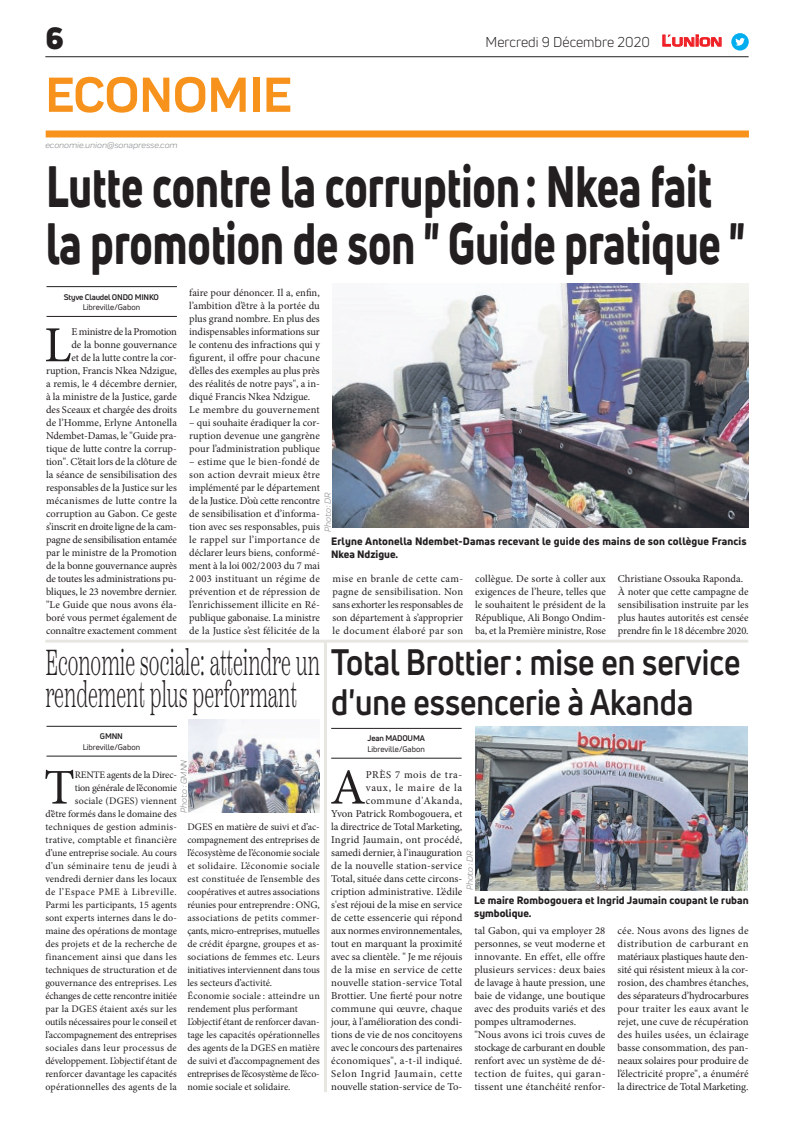
<style>
.page{position:relative;width:794px;height:1129px;background:#fff}
.page>*{position:absolute;margin:0;border:0;box-sizing:border-box;transform-origin:0 0}
.t1{font:800 57px/57px "Uni Neue";color:#231f20;scale:.74 1}
.t2{font:700 51px "Praktika";color:#f7931d}
.t3{font:50.5px "Minion Pro";color:#231f20}
.t4{font:50px "Minion Pro";color:#231f20}
.t5{font:300 36px "Scotch Text";color:#231f20;scale:.53 1}
.t6{font:700 36px "Uni Neue";color:#231f20;scale:.87 1}
.t7{font:900 30px "Uni Neue";color:#231f20}
.t8{font:14px "Uni Neue";color:#231f20}
.t9{font:10.5px/13px "Minion Pro";color:#231f20;text-align:justify}
.t10{font:800 10.5px/12.6px "Uni Neue";letter-spacing:.005em;color:#231f20}
.t11{font:10px/13px "Minion Pro";color:#231f20;text-align:right}
.t12{font:italic 9px "Praktika";color:#818386}
.t13{font:8px "Uni Neue";color:#231f20}
.t14{font:700 8px "Uni Neue";letter-spacing:-.02em;color:#231f20}
.s1{font-family:"Eurostile";font-weight:600;font-size:14.9px;color:#ee1d23}
.s2{font-family:"Eurostile";font-weight:600;font-size:11.4px;color:#ee1d23}
.s3{font-family:"Uni Neue";font-weight:700}
</style>
<div class="page">
<div style="left:46px;top:130px;width:703px;height:7px;background:#f7931d"></div>
<hr style="left:45px;top:56px;width:703px;height:1px;background:#231f20">
<svg style="left:662px;top:34px;width:60px;height:13px"></svg>
<div style="left:731px;top:33px;width:17px;height:18px;background:#00aeef;border-radius:50%"></div>
<svg style="left:735px;top:38px;width:10px;height:8px"></svg>
<hr style="left:46px;top:316px;width:131px;height:1px;background:#231f20">
<hr style="left:46px;top:286px;width:131px;height:1px;background:#231f20">
<img style="left:333px;top:283px;width:415px;height:244px">
<hr style="left:331px;top:757px;width:130px;height:1px;background:#231f20">
<hr style="left:331px;top:728px;width:130px;height:1px;background:#231f20">
<img style="left:475px;top:726px;width:272px;height:164px">
<hr style="left:46px;top:755px;width:131px;height:1px;background:#231f20">
<hr style="left:46px;top:726px;width:131px;height:1px;background:#231f20">
<img style="left:188px;top:719px;width:132px;height:93px">
<hr style="left:45px;top:639px;width:703px;height:3px;background:#e8e6e0">
<hr style="left:324px;top:641px;width:3px;height:450px;background:#e8e6e0">
<h3 class="t7" style="left:45px;top:17px;width:20px">6</h3>
<h2 class="t2" style="left:45px;top:54px;width:248px">ECONOMIE</h2>
<p class="t12" style="left:45px;top:139px;width:134px">economie.union@sonapresse.com</p>
<h3 class="t8" style="left:485px;top:33px;width:238px">Mercredi 9 Décembre 2020 <span class="s1">L</span><span class="s2">UNION</span></h3>
<h1 class="t1" style="left:46px;top:157px;width:946px">Lutte contre la corruption: Nkea fait la promotion de son " Guide pratique "</h1>
<p class="t14" style="left:64px;top:291px;width:97px">Styve Claudel ONDO MINKO</p>
<p class="t13" style="left:83px;top:302px;width:59px">Libreville/Gabon</p>
<p class="t9" style="left:189px;top:286px;width:132px;text-align:left">faire pour dénoncer. Il a, enfin, l’ambition d’être à la portée du plus grand nombre. En plus des indispensables informations sur le contenu des infractions qui y figurent, il offre pour chacune d’elles des exemples au plus près des réalités de notre pays", a in&shy;diqué Francis Nkea Ndzigue.<br>Le membre du gouvernement</p>
<p class="t9" style="left:189px;top:416px;width:132px">– qui souhaite éradiquer la cor&shy;ruption devenue une gangrène pour l’administration publique</p>
<p class="t9" style="left:189px;top:455px;width:132px">– estime que le bien-fondé de son action devrait mieux être implémenté par le département de la Justice. D’où cette rencontre de sensibilisation et d’informa&shy;tion avec ses responsables, puis le rappel sur l’importance de déclarer leurs biens, conformé&shy;ment à la loi 002/2003 du 7 mai 2 003 instituant un régime de prévention et de répression de l’enrichissement illicite en Ré&shy;publique gabonaise. La ministre de la Justice s’est félicitée de la</p>
<p class="t9" style="left:46px;top:325px;width:132px;text-align:right">E ministre de la Promotion<br>de la bonne gouvernance<br>et de la lutte contre la cor&shy;ruption, Francis Nkea Ndzigue, a remis, le 4 décembre dernier, à la ministre de la Justice, garde des Sceaux et chargée des droits de l’Homme, Erlyne Antonella<br>Ndembet-Damas, le "Guide pra&shy;tique de lutte contre la corrup&shy;tion". C’était lors de la clôture de la séance de sensibilisation des responsables de la Justice sur les mécanismes de lutte contre la corruption au Gabon. Ce geste s’inscrit en droite ligne de la cam&shy;pagne de sensibilisation entamée par le ministre de la Promotion de la bonne gouvernance auprès de toutes les administrations pu&shy;bliques, le 23 novembre dernier. "Le Guide que nous avons éla&shy;boré vous permet également de connaître exactement comment</p>
<h3 class="t3" style="left:44px;top:311px;width:29px">L</h3>
<p class="t12" style="left:321px;top:532px;width:41px;rotate:-90deg">Photo : DR</p>
<p class="t10" style="left:331px;top:534px;width:417px">Erlyne Antonella Ndembet-Damas recevant le guide des mains de son collègue Francis<br>Nkea Ndzigue.</p>
<p class="t9" style="left:332px;top:572px;width:132px">mise en branle de cette cam&shy;pagne de sensibilisation. Non sans exhorter les responsables de son département à s’approprier le document élaboré par son</p>
<p class="t9" style="left:475px;top:572px;width:132px">collègue. De sorte à coller aux exigences de l’heure, telles que le souhaitent le président de la République, Ali Bongo Ondim&shy;ba, et la Première ministre, Rose</p>
<p class="t9" style="left:618px;top:572px;width:132px;text-align:left">Christiane Ossouka Raponda.<br>À noter que cette campagne de sensibilisation instruite par les plus hautes autorités est censée prendre fin le 18 décembre 2020.</p>
<h3 class="t5" style="left:45px;top:640px;width:1313px">Economie sociale: atteindre un <span class="s3">Total Brottier: mise en service</span></h3>
<h3 class="t6" style="left:331px;top:679px;width:418px">d'une essencerie à Akanda</h3>
<p class="t14" style="left:367px;top:733px;width:59px">Jean MADOUMA</p>
<p class="t13" style="left:367px;top:743px;width:59px">Libreville/Gabon</p>
<h3 class="t5" style="left:45px;top:672px;width:476px">rendement plus performant</h3>
<p class="t14" style="left:100px;top:731px;width:24px">GMNN</p>
<p class="t13" style="left:83px;top:741px;width:59px">Libreville/Gabon</p>
<p class="t12" style="left:177px;top:812px;width:54px;rotate:-90deg">Photo : GMNN</p>
<p class="t9" style="left:331px;top:767px;width:133px;text-align:right">PRÈS 7 mois de tra-<br>vaux, le maire de la commune d'Akanda,<br>Yvon Patrick Rombogouera, et la directrice de Total Marketing,<br>Ingrid Jaumain, ont procédé, samedi dernier, à l’inauguration de la nouvelle station-service<br>Total, située dans cette circons&shy;cription administrative. L’édile s'est réjoui de la mise en service de cette essencerie qui répond aux normes environnementales, tout en marquant la proximité avec sa clientèle. " Je me réjouis de la mise en service de cette nouvelle station-service Total<br>Brottier. Une fierté pour notre commune qui œuvre, chaque jour, à l'amélioration des condi&shy;tions de vie de nos concitoyens avec le concours des partenaires économiques", a-t-il indiqué.<br>Selon Ingrid Jaumain, cette nouvelle station-service de To-</p>
<h3 class="t4" style="left:44px;top:754px;width:32px">T</h3>
<h3 class="t3" style="left:330px;top:753px;width:37px">A</h3>
<p class="t11" style="left:45px;top:767px;width:133px">RENTE agents de la Direc-<br>tion générale de l’économie sociale (DGES) viennent<br>d’être formés dans le domaine des techniques de gestion adminis&shy;trative, comptable et financière d’une entreprise sociale. Au cours d’un séminaire tenu de jeudi à vendredi dernier dans les locaux de l’Espace PME à Libreville.<br>Parmi les participants, 15 agents sont experts internes dans le do&shy;maine des opérations de montage des projets et de la recherche de financement ainsi que dans les techniques de structuration et de gouvernance des entreprises. Les échanges de cette rencontre initiée par la DGES étaient axés sur les outils nécessaires pour le conseil et l’accompagnement des entreprises sociales dans leur processus de développement. L’objectif étant de renforcer davantage les capacités opérationnelles des agents de la</p>
<p class="t11" style="left:187px;top:819px;width:134px;text-align:left">DGES en matière de suivi et d’ac&shy;compagnement des entreprises de l’écosystème de l’économie sociale et solidaire. L’économie sociale est constituée de l’ensemble des coopératives et autres associations réunies pour entreprendre : ONG, associations de petits commer&shy;çants, micro-entreprises, mutuelles de crédit épargne, groupes et as&shy;sociations de femmes etc. Leurs initiatives interviennent dans tous les secteurs d’activité.<br>Économie sociale : atteindre un rendement plus performant L’objectif étant de renforcer davan&shy;tage les capacités opérationnelles des agents de la DGES en matière de suivi et d’accompagnement des entreprises de l’écosystème de l’éco&shy;nomie sociale et solidaire.</p>
<p class="t12" style="left:463px;top:890px;width:41px;rotate:-90deg">Photo : DR</p>
<p class="t10" style="left:474px;top:893px;width:276px">Le maire Rombogouera et Ingrid Jaumain coupant le ruban symbolique.</p>
<p class="t9" style="left:474px;top:923px;width:133px;text-align:left">tal Gabon, qui va employer 28 personnes, se veut moderne et innovante. En effet, elle offre plusieurs services: deux baies de lavage à haute pression, une baie de vidange, une boutique avec des produits variés et des pompes ultramodernes.<br>"Nous avons ici trois cuves de stockage de carburant en double renfort avec un système de dé&shy;tection de fuites, qui garan&shy;tissent une étanchéité renfor-</p>
<p class="t9" style="left:617px;top:923px;width:133px">cée. Nous avons des lignes de distribution de carburant en matériaux plastiques haute den&shy;sité qui résistent mieux à la cor&shy;rosion, des chambres étanches, des séparateurs d’hydrocarbures pour traiter les eaux avant le rejet, une cuve de récupération des huiles usées, un éclairage basse consommation, des pan&shy;neaux solaires pour produire de l’électricité propre", a énuméré la directrice de Total Marketing.</p>
</div>
